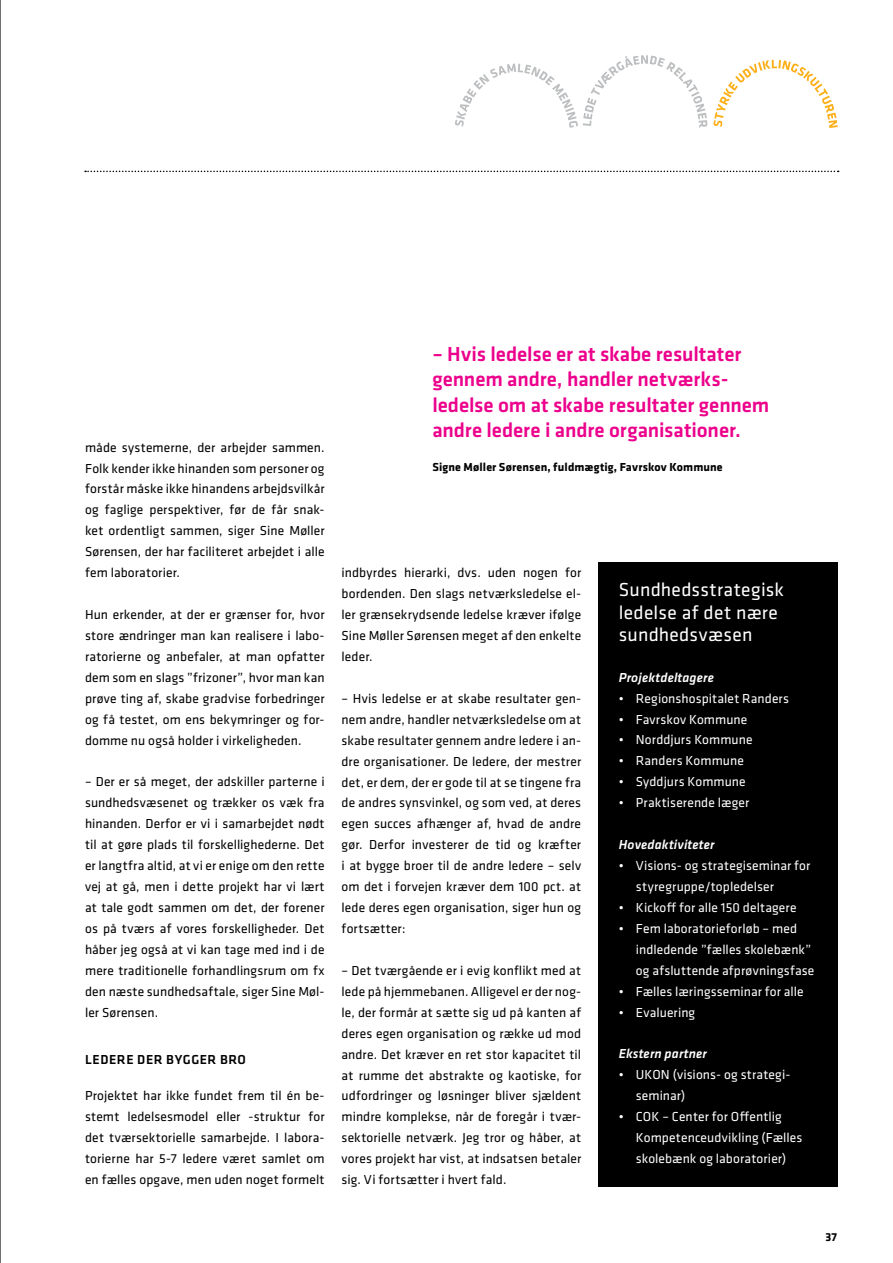
<style>
.page{position:relative;width:893px;height:1263px;background:#fff}
.page>*{position:absolute;margin:0;border:0;box-sizing:border-box;transform-origin:0 0}
.t1{font:500 21px/25.2px "Klavika Basic";letter-spacing:.005em;color:#ec008c}
.t2{font:19.5px/22.5px "Klavika Basic";letter-spacing:.01em;color:#fff}
.t3{font:13.5px/21px "Klavika Basic";letter-spacing:.005em;color:#000;text-align:justify}
.t4{font:13.5px/20.9px "Klavika Basic";letter-spacing:.005em;color:#fff}
.t5{font:italic 500 13.5px "Klavika Basic";letter-spacing:.01em;color:#fff}
.t6{font:500 13.5px "Klavika Basic";letter-spacing:.04em;color:#000}
.t7{font:700 12px "Klavika Basic";letter-spacing:.015em;color:#000}
</style>
<div class="page">
<svg style="left:85px;top:171px;width:754px;height:1px"></svg>
<svg style="left:713px;top:60px;width:125px;height:68px"></svg>
<svg style="left:455px;top:55px;width:252px;height:73px"></svg>
<div style="left:598px;top:562px;width:240px;height:624px;background:#000"></div>
<hr style="left:0;top:0;width:1px;height:1263px;background:#000">
<p class="t3" style="left:85px;top:436px;width:241px">måde systemerne, der arbejder sammen.<br>Folk kender ikke hinanden som personer og forstår måske ikke hinandens arbejdsvilkår og faglige perspektiver, før de får snak&shy;ket ordentligt sammen, siger Sine Møller Sørensen, der har faciliteret arbejdet i alle fem laboratorier.</p>
<p class="t3" style="left:85px;top:604px;width:241px">Hun erkender, at der er grænser for, hvor store ændringer man kan realisere i labo&shy;ratorierne og anbefaler, at man opfatter dem som en slags ”frizoner”, hvor man kan prøve ting af, skabe gradvise forbedringer og få testet, om ens bekymringer og for&shy;domme nu også holder i virkeligheden.</p>
<p class="t3" style="left:85px;top:771px;width:241px">– Der er så meget, der adskiller parterne i sundhedsvæsenet og trækker os væk fra hinanden. Derfor er vi i samarbejdet nødt til at gøre plads til forskellighederne. Det er langtfra altid, at vi er enige om den rette vej at gå, men i dette projekt har vi lært at tale godt sammen om det, der forener os på tværs af vores forskelligheder. Det håber jeg også at vi kan tage med ind i de mere traditionelle forhandlingsrum om fx den næste sundhedsaftale, siger Sine Møl&shy;ler Sørensen.</p>
<p class="t6" style="left:85px;top:1051px;width:163px">Ledere der bygger bro</p>
<p class="t3" style="left:85px;top:1085px;width:241px">Projektet har ikke fundet frem til én be&shy;stemt ledelsesmodel eller -struktur for det tværsektorielle samarbejde. I labora&shy;torierne har 5-7 ledere været samlet om en fælles opgave, men uden noget formelt</p>
<h1 class="t1" style="left:432px;top:341px;width:339px">– Hvis ledelse er at skabe resultater gennem andre, handler netværks&shy;ledelse om at skabe resultater gennem andre ledere i andre organisationer.</h1>
<p class="t7" style="left:432px;top:459px;width:292px">Signe Møller Sørensen, fuldmægtig, Favrskov Kommune</p>
<p class="t3" style="left:342px;top:562px;width:241px">indbyrdes hierarki, dvs. uden nogen for bordenden. Den slags netværksledelse el&shy;ler grænsekrydsende ledelse kræver ifølge Sine Møller Sørensen meget af den enkelte leder.</p>
<p class="t3" style="left:342px;top:687px;width:241px">– Hvis ledelse er at skabe resultater gen&shy;nem andre, handler netværksledelse om at skabe resultater gennem andre ledere i an&shy;dre organisationer. De ledere, der mestrer det, er dem, der er gode til at se tingene fra de andres synsvinkel, og som ved, at deres egen succes afhænger af, hvad de andre gør. Derfor investerer de tid og kræfter i at bygge broer til de andre ledere – selv om det i forvejen kræver dem 100 pct. at lede deres egen organisation, siger hun og fortsætter:</p>
<p class="t3" style="left:342px;top:959px;width:241px">– Det tværgående er i evig konflikt med at lede på hjemmebanen. Alligevel er der nog&shy;le, der formår at sætte sig ud på kanten af deres egen organisation og række ud mod andre. Det kræver en ret stor kapacitet til at rumme det abstrakte og kaotiske, for udfordringer og løsninger bliver sjældent mindre komplekse, når de foregår i tvær&shy;sektorielle netværk. Jeg tror og håber, at vores projekt har vist, at indsatsen betaler sig. Vi fortsætter i hvert fald.</p>
<h2 class="t2" style="left:619px;top:578px;width:167px">Sundhedsstrategisk ledelse af det nære sundhedsvæsen</h2>
<p class="t5" style="left:619px;top:668px;width:97px">Projektdeltagere</p>
<p class="t4" style="left:619px;top:687px;width:172px">• Regionshospitalet Randers</p>
<p class="t4" style="left:619px;top:708px;width:130px">• Favrskov Kommune</p>
<p class="t4" style="left:619px;top:729px;width:135px">• Norddjurs Kommune</p>
<p class="t4" style="left:619px;top:750px;width:127px">• Randers Kommune</p>
<p class="t4" style="left:619px;top:771px;width:128px">• Syddjurs Kommune</p>
<p class="t4" style="left:619px;top:792px;width:132px">• Praktiserende læger</p>
<p class="t5" style="left:619px;top:835px;width:97px">Hovedaktiviteter</p>
<p class="t4" style="left:636px;top:855px;width:176px;text-indent:-17px">• Visions- og strategiseminar for styregruppe/topledelser</p>
<p class="t4" style="left:619px;top:896px;width:179px">• Kickoff for alle 150 deltagere</p>
<p class="t4" style="left:636px;top:917px;width:180px;text-indent:-17px">• Fem laboratorieforløb – med indledende ”fælles skolebænk” og afsluttende afprøvningsfase</p>
<p class="t4" style="left:619px;top:980px;width:186px">• Fælles læringsseminar for alle</p>
<p class="t4" style="left:619px;top:1001px;width:78px">• Evaluering</p>
<p class="t5" style="left:619px;top:1045px;width:90px">Ekstern partner</p>
<p class="t4" style="left:636px;top:1064px;width:156px;text-indent:-17px">• UKON (visions- og strategi&shy;seminar)</p>
<p class="t4" style="left:636px;top:1106px;width:168px;text-indent:-17px">• COK – Center for Offentlig<br>Kompetenceudvikling (Fælles skolebænk og laboratorier)</p>
<p class="t7" style="left:825px;top:1228px;width:13px">37</p>
</div>
